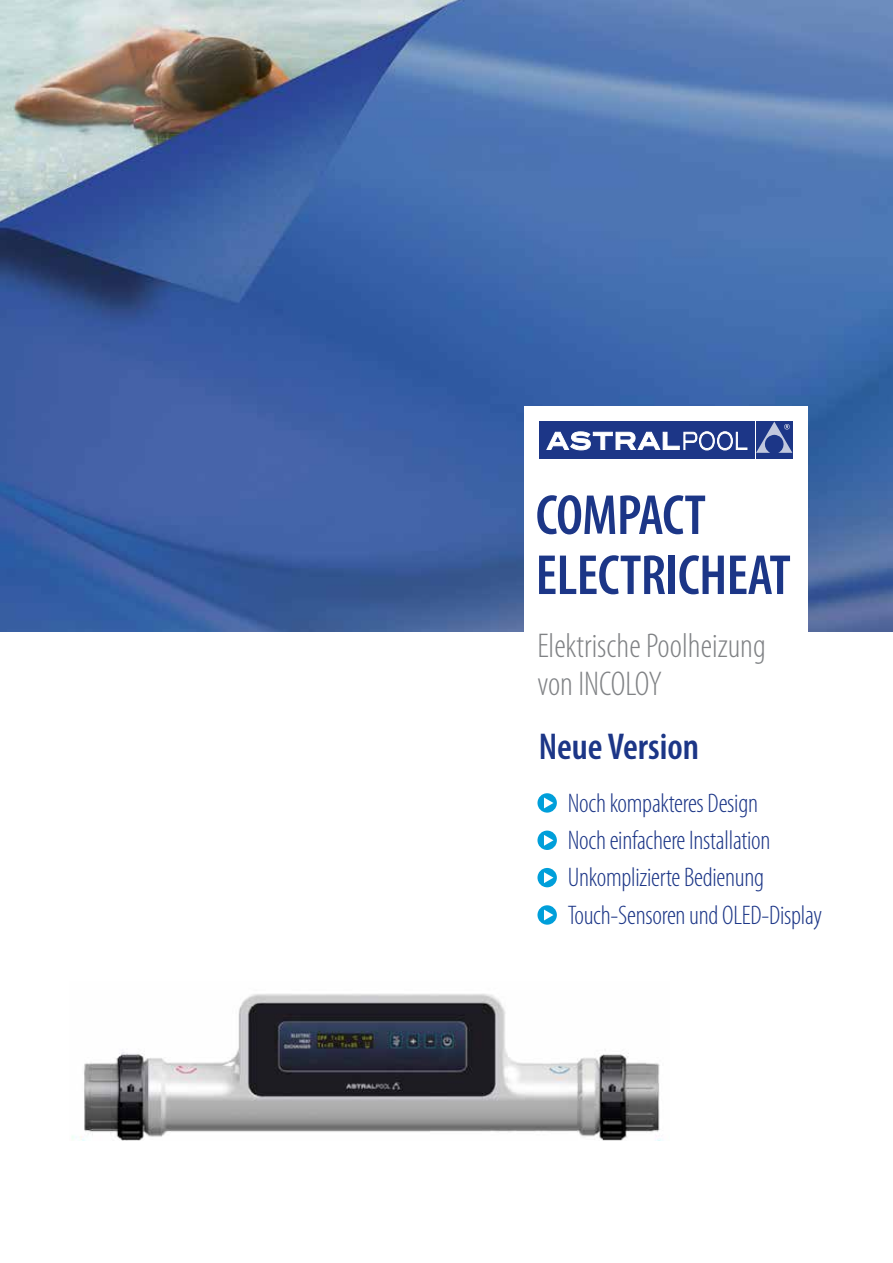
<style>
.page{position:relative;width:893px;height:1263px;background:#fff}
.page>*{position:absolute;margin:0;border:0;box-sizing:border-box;transform-origin:0 0}
.t1{font:600 condensed 57px/60px "Myriad Pro";letter-spacing:-.01em;color:#1c3687}
.t2{font:600 condensed 37.5px "Myriad Pro";color:#1c3687}
.t3{font:300 condensed 34.5px/37.5px "Myriad Pro";color:#808285}
.t4{font:300 condensed 27px/37px "Myriad Pro";letter-spacing:-.01em;color:#1c3687}
</style>
<div class="page">
<img style="left:71px;top:993px;width:592px;height:148px">
<img style="left:0;top:0;width:893px;height:631px">
<div style="left:524px;top:406px;width:284px;height:319px;background:#fff"></div>
<div style="left:540px;top:422px;width:215px;height:37px;background:#1c3687"></div>
<div style="left:756px;top:422px;width:36px;height:37px;background:#1c3687"></div>
<svg style="left:756px;top:422px;width:36px;height:31px"></svg>
<svg style="left:546px;top:431px;width:201px;height:19px"></svg>
<svg style="left:537px;top:793px;width:20px;height:20px"></svg>
<svg style="left:544px;top:797px;width:9px;height:11px"></svg>
<svg style="left:537px;top:830px;width:20px;height:20px"></svg>
<svg style="left:544px;top:835px;width:9px;height:11px"></svg>
<div style="left:537px;top:868px;width:20px;height:19px;background:#009fda;border-radius:50%"></div>
<svg style="left:544px;top:872px;width:9px;height:11px"></svg>
<svg style="left:537px;top:905px;width:20px;height:20px"></svg>
<svg style="left:544px;top:909px;width:9px;height:11px"></svg>
<h1 class="t1" style="left:536px;top:486px;width:257px">COMPACT<br>ELECTRICHEAT</h1>
<p class="t3" style="left:537px;top:628px;width:230px">Elektrische Poolheizung von INCOLOY</p>
<h2 class="t2" style="left:539px;top:725px;width:162px">Neue Version</h2>
<p class="t4" style="left:568px;top:786px;width:256px">Noch kompakteres Design<br>Noch einfachere Installation<br>Unkomplizierte Bedienung<br>Touch-Sensoren und OLED-Display</p>
</div>
